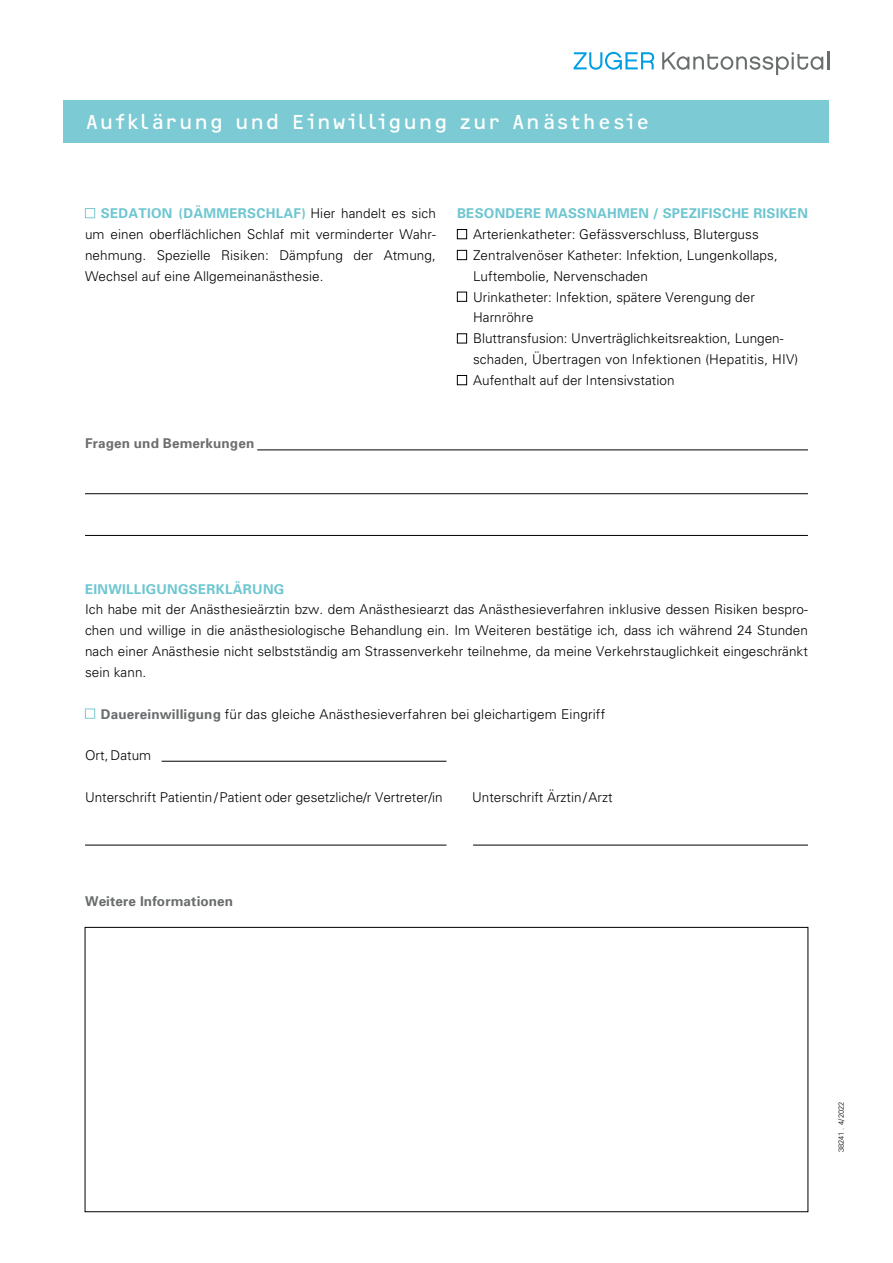
<style>
.page{position:relative;width:893px;height:1263px;background:#fff}
.page>*{position:absolute;margin:0;border:0;box-sizing:border-box;transform-origin:0 0}
.t1{font:21px "Vision";letter-spacing:-.01em;color:#fff}
.t2{font:300 13.5px/20.9px "Univers";letter-spacing:.005em;color:#000;text-align:justify}
.t3{font:700 13.5px "Univers";letter-spacing:.015em;color:#6ec6d1}
.t4{font:700 13.5px "Univers";letter-spacing:.01em;color:#6e6e6e}
.t5{font:700 13.5px "Univers";letter-spacing:.01em;color:#6a6d6e}
.t6{font:300 7.5px "Univers";letter-spacing:.02em;color:#000}
.s1{font-weight:700;color:#6ec6d1}
.s2{font-weight:700;color:#6a6d6e}
</style>
<div class="page">
<svg style="left:574px;top:52px;width:80px;height:18px"></svg>
<svg style="left:662px;top:51px;width:167px;height:24px"></svg>
<div style="left:64px;top:100px;width:765px;height:42px;background:#7ccad3"></div>
<hr style="left:162px;top:761px;width:284px;height:1px;background:#000">
<hr style="left:85px;top:845px;width:361px;height:1px;background:#000">
<hr style="left:473px;top:845px;width:335px;height:1px;background:#000">
<hr style="left:257px;top:450px;width:551px;height:1px;background:#000">
<hr style="left:85px;top:493px;width:723px;height:1px;background:#000">
<hr style="left:85px;top:535px;width:723px;height:1px;background:#000">
<div style="left:85px;top:709px;width:10px;height:10px;border:1px solid #7ccad3"></div>
<div style="left:85px;top:208px;width:10px;height:10px;border:1px solid #7ccad3"></div>
<div style="left:457px;top:229px;width:10px;height:10px;border:1px solid #000"></div>
<div style="left:457px;top:250px;width:10px;height:10px;border:1px solid #000"></div>
<div style="left:457px;top:292px;width:10px;height:10px;border:1px solid #000"></div>
<div style="left:457px;top:334px;width:10px;height:9px;border:1px solid #000"></div>
<div style="left:457px;top:375px;width:10px;height:10px;border:1px solid #000"></div>
<h1 class="t1" style="left:85px;top:108px;width:567px">Aufklärung und Einwilligung zur Anästhesie</h1>
<p class="t2" style="left:85px;top:203px;width:352px;text-indent:16px"><span class="s1">SEDATION (DÄMMERSCHLAF)</span> Hier handelt es sich um einen oberflächlichen Schlaf mit verminderter Wahr&shy;nehmung. Spezielle Risiken: Dämpfung der Atmung, Wechsel auf eine Allgemeinanästhesie.</p>
<p class="t3" style="left:457px;top:205px;width:352px">BESONDERE MASSNAHMEN / SPEZIFISCHE RISIKEN</p>
<p class="t2" style="left:473px;top:223px;width:327px;text-align:left">Arterienkatheter: Gefässverschluss, Bluterguss Zentralvenöser Katheter: Infektion, Lungenkollaps, Luftembolie, Nervenschaden<br>Urinkatheter: Infektion, spätere Verengung der Harnröhre<br>Bluttransfusion: Unverträglichkeitsreaktion, Lungen&shy;schaden, Übertragen von Infektionen (Hepatitis, HIV)<br>Aufenthalt auf der Intensivstation</p>
<p class="t4" style="left:85px;top:434px;width:171px">Fragen und Bemerkungen</p>
<p class="t3" style="left:85px;top:580px;width:201px">EINWILLIGUNGSERKLÄRUNG</p>
<p class="t2" style="left:85px;top:599px;width:724px">Ich habe mit der Anästhesieärztin bzw. dem Anästhesiearzt das Anästhesieverfahren inklusive dessen Risiken bespro&shy;chen und willige in die anästhesiologische Behandlung ein. Im Weiteren bestätige ich, dass ich während 24 Stunden nach einer Anästhesie nicht selbstständig am Strassenverkehr teilnehme, da meine Verkehrstauglichkeit eingeschränkt sein kann.</p>
<p class="t2" style="left:101px;top:703px;width:506px"><span class="s2">Dauereinwilligung</span> für das gleiche Anästhesieverfahren bei gleichartigem Eingriff</p>
<p class="t2" style="left:85px;top:745px;width:68px">Ort, Datum</p>
<p class="t2" style="left:85px;top:786px;width:359px">Unterschrift Patientin/Patient oder gesetzliche/r Vertreter/in</p>
<p class="t2" style="left:472px;top:786px;width:142px">Unterschrift Ärztin/Arzt</p>
<p class="t5" style="left:85px;top:893px;width:150px">Weitere Informationen</p>
<p class="t6" style="left:837px;top:1152px;width:53px;rotate:-90deg">38241 . 4/2022</p>
</div>
